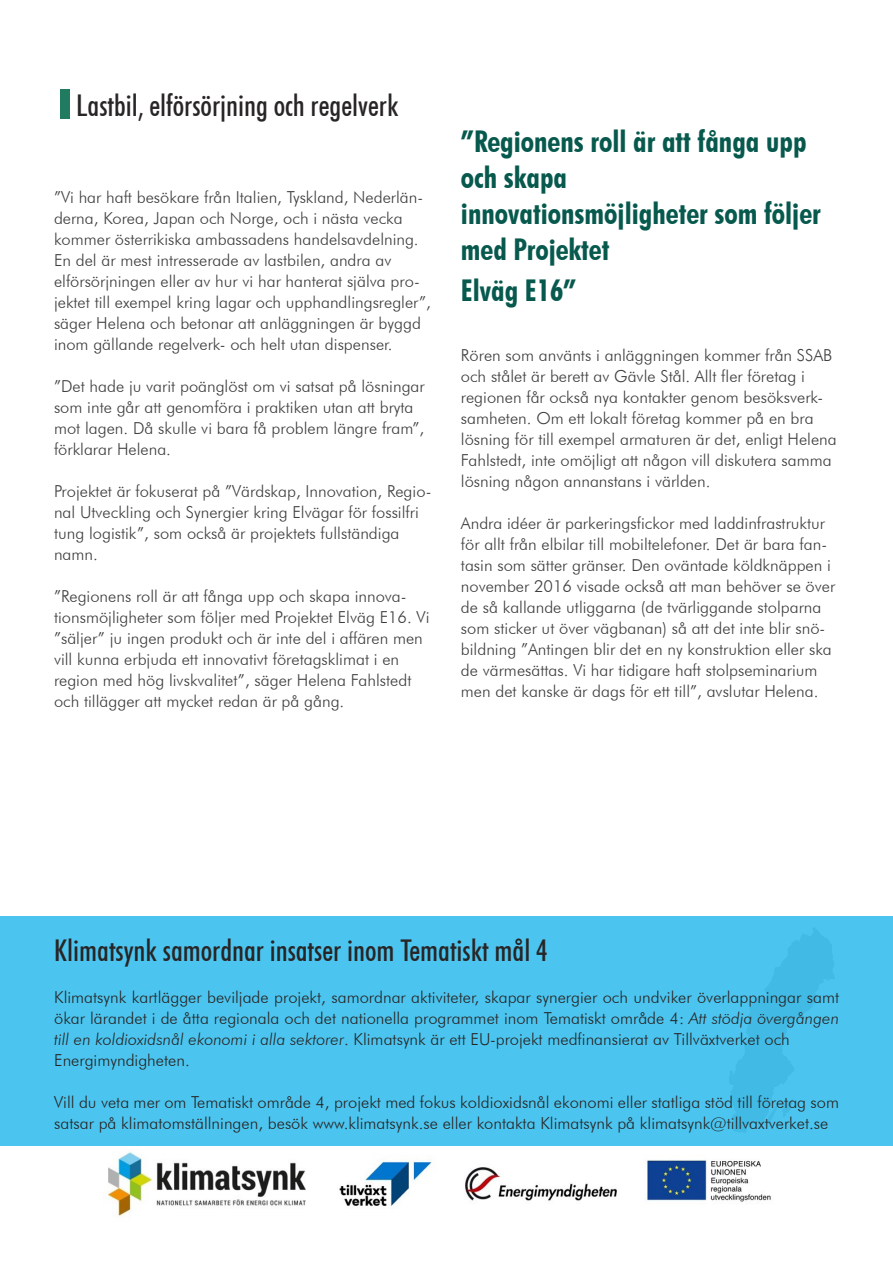
<style>
.page{position:relative;width:893px;height:1263px;background:#fff}
.page>*{position:absolute;margin:0;border:0;box-sizing:border-box;transform-origin:0 0}
.t1{font:700 condensed 30px/36px "Futura BT";color:#07594d}
.t2{font:500 condensed 30px "Futura BT";color:#282526}
.t3{font:300 16.5px/21px "Futura BT";color:#3e3e3f}
.t4{font:300 16.5px/21px "Futura BT";color:#282526;text-align:justify}
.s1{font-size:41.25px;color:#217b61}
.s2{font-style:italic}
</style>
<div class="page">
<img style="left:107px;top:1152px;width:664px;height:65px">
<div style="left:0;top:916px;width:893px;height:230px;background:#4bc5ef"></div>
<p class="t2" style="left:54px;top:87px;width:346px"><span class="s1">I</span>Lastbil, elförsörjning och regelverk</p>
<p class="t3" style="left:54px;top:186px;width:378px">”Vi har haft besökare från Italien, Tyskland, Nederlän&shy;derna, Korea, Japan och Norge, och i nästa vecka kommer österrikiska ambassadens handelsavdelning.<br>En del är mest intresserade av lastbilen, andra av elförsörjningen eller av hur vi har hanterat själva pro&shy;jektet till exempel kring lagar och upphandlingsregler”, säger Helena och betonar att anläggningen är byggd inom gällande regelverk- och helt utan dispenser.</p>
<p class="t3" style="left:54px;top:375px;width:372px">”Det hade ju varit poänglöst om vi satsat på lösningar som inte går att genomföra i praktiken utan att bryta mot lagen. Då skulle vi bara få problem längre fram”, förklarar Helena.</p>
<p class="t3" style="left:54px;top:480px;width:379px">Projektet är fokuserat på ”Värdskap, Innovation, Regio&shy;nal Utveckling och Synergier kring Elvägar för fossilfri tung logistik”, som också är projektets fullständiga namn.</p>
<p class="t3" style="left:54px;top:585px;width:377px">”Regionens roll är att fånga upp och skapa innova&shy;tionsmöjligheter som följer med Projektet Elväg E16. Vi ”säljer” ju ingen produkt och är inte del i affären men vill kunna erbjuda ett innovativt företagsklimat i en region med hög livskvalitet”, säger Helena Fahlstedt och tillägger att mycket redan är på gång.</p>
<p class="t1" style="left:461px;top:123px;width:347px">”Regionens roll är att fånga upp och skapa</p>
<p class="t1" style="left:461px;top:195px;width:361px">innovationsmöjligheter som följer med Projektet</p>
<p class="t1" style="left:461px;top:272px;width:117px">Elväg E16”</p>
<p class="t3" style="left:461px;top:344px;width:377px">Rören som använts i anläggningen kommer från SSAB och stålet är berett av Gävle Stål. Allt fler företag i regionen får också nya kontakter genom besöksverk&shy;samheten. Om ett lokalt företag kommer på en bra lösning för till exempel armaturen är det, enligt Helena Fahlstedt, inte omöjligt att någon vill diskutera samma lösning någon annanstans i världen.</p>
<p class="t3" style="left:461px;top:512px;width:376px">Andra idéer är parkeringsfickor med laddinfrastruktur för allt från elbilar till mobiltelefoner. Det är bara fan&shy;tasin som sätter gränser. Den oväntade köldknäppen i november 2016 visade också att man behöver se över de så kallande utliggarna (de tvärliggande stolparna som sticker ut över vägbanan) så att det inte blir snö&shy;bildning ”Antingen blir det en ny konstruktion eller ska de värmesättas. Vi har tidigare haft stolpseminarium men det kanske är dags för ett till”, avslutar Helena.</p>
<p class="t2" style="left:54px;top:932px;width:495px">Klimatsynk samordnar insatser inom Tematiskt mål 4</p>
<p class="t4" style="left:54px;top:987px;width:786px">Klimatsynk kartlägger beviljade projekt, samordnar aktiviteter, skapar synergier och undviker överlappningar samt ökar lärandet i de åtta regionala och det nationella programmet inom Tematiskt område 4: <span class="s2">Att stödja övergången till en koldioxidsnål ekonomi i alla sektorer</span>. Klimatsynk är ett EU-projekt medfinansierat av Tillväxtverket och</p>
<p class="t4" style="left:54px;top:1050px;width:137px">Energimyndigheten.</p>
<p class="t4" style="left:54px;top:1092px;width:786px">Vill du veta mer om Tematiskt område 4, projekt med fokus koldioxidsnål ekonomi eller statliga stöd till företag som satsar på klimatomställningen, besök www.klimatsynk.se eller kontakta Klimatsynk på klimatsynk@tillvaxtverket.se</p>
</div>
